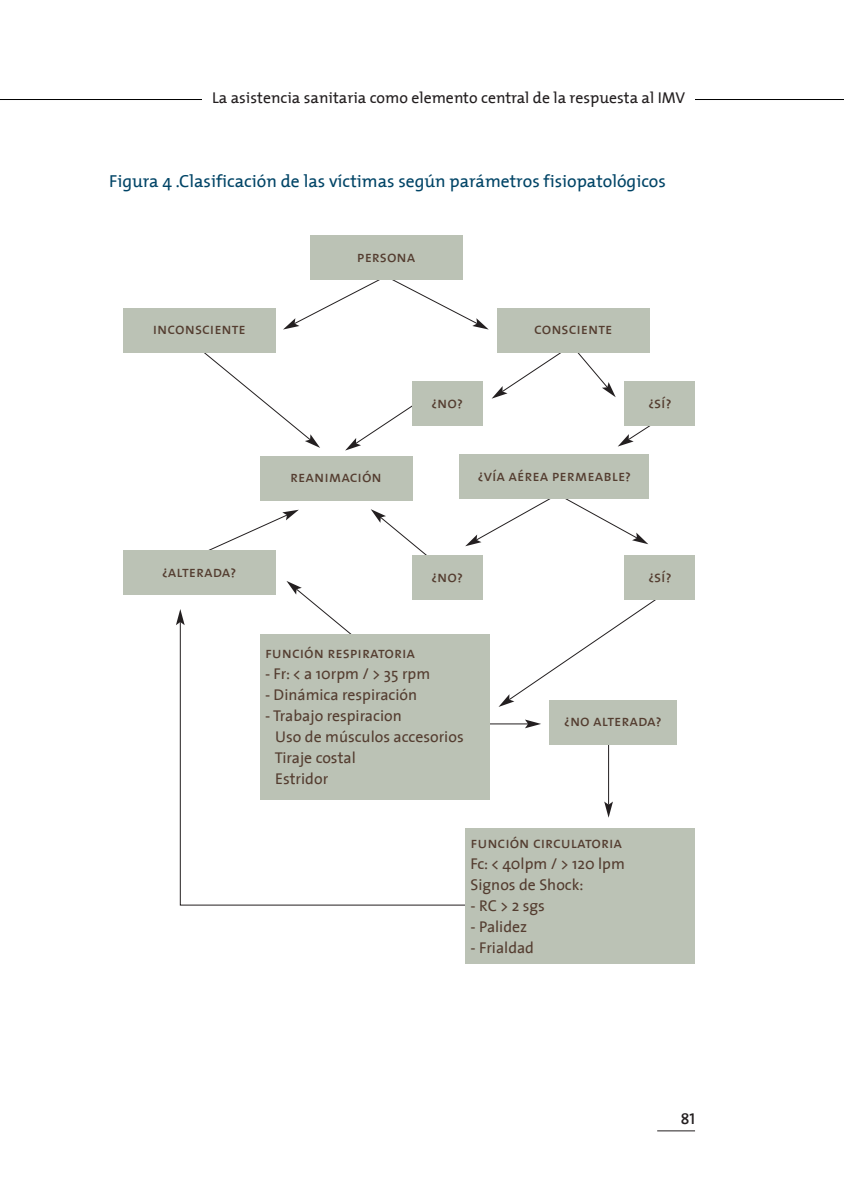
<style>
.page{position:relative;width:844px;height:1191px;background:#fff}
.page>*{position:absolute;margin:0;border:0;box-sizing:border-box;transform-origin:0 0}
.t1{font:17.5px "The Mix";color:#046}
.t2{font:15.75px/21px "The Sans";color:#543d30}
.t3{font:15.75px "The Sans Caps";color:#543d30}
.t4{font:15.75px "The Mix";color:#231f20}
.t5{font:15.75px "The Mix Semi Bold Caps";color:#231f20}
.s1{font-family:"The Sans Caps"}
</style>
<div class="page">
<hr style="left:608px;top:739px;width:1px;height:65px;background:#231f20">
<svg style="left:604px;top:801px;width:8px;height:16px"></svg>
<hr style="left:459px;top:723px;width:69px;height:1px;background:#231f20">
<svg style="left:525px;top:719px;width:16px;height:9px"></svg>
<svg style="left:179px;top:625px;width:325px;height:281px"></svg>
<svg style="left:176px;top:609px;width:9px;height:16px"></svg>
<svg style="left:283px;top:275px;width:205px;height:54px"></svg>
<svg style="left:204px;top:344px;width:116px;height:104px"></svg>
<svg style="left:465px;top:499px;width:183px;height:47px"></svg>
<svg style="left:208px;top:510px;width:91px;height:50px"></svg>
<svg style="left:286px;top:581px;width:162px;height:53px"></svg>
<svg style="left:370px;top:509px;width:57px;height:46px"></svg>
<svg style="left:491px;top:353px;width:124px;height:46px"></svg>
<svg style="left:345px;top:405px;width:67px;height:45px"></svg>
<svg style="left:618px;top:426px;width:33px;height:20px"></svg>
<svg style="left:498px;top:600px;width:158px;height:107px"></svg>
<hr style="left:0;top:99px;width:843px;height:1px;background:#000">
<hr style="left:657px;top:1130px;width:37px;height:1px;background:#231f20">
<div style="left:203px;top:87px;width:491px;height:24px;background:#fff"></div>
<div style="left:310px;top:236px;width:152px;height:44px;background:#bbc2b5"></div>
<div style="left:260px;top:456px;width:152px;height:45px;background:#bbc2b5"></div>
<div style="left:260px;top:634px;width:229px;height:165px;background:#bbc2b5"></div>
<div style="left:465px;top:828px;width:229px;height:136px;background:#bbc2b5"></div>
<div style="left:123px;top:308px;width:152px;height:45px;background:#bbc2b5"></div>
<div style="left:123px;top:550px;width:152px;height:45px;background:#bbc2b5"></div>
<div style="left:497px;top:308px;width:152px;height:45px;background:#bbc2b5"></div>
<div style="left:459px;top:454px;width:190px;height:45px;background:#bbc2b5"></div>
<div style="left:549px;top:699px;width:127px;height:45px;background:#bbc2b5"></div>
<div style="left:412px;top:381px;width:70px;height:45px;background:#bbc2b5"></div>
<div style="left:624px;top:381px;width:70px;height:45px;background:#bbc2b5"></div>
<div style="left:412px;top:555px;width:70px;height:45px;background:#bbc2b5"></div>
<div style="left:624px;top:555px;width:70px;height:45px;background:#bbc2b5"></div>
<p class="t4" style="left:212px;top:91px;width:474px">La asistencia sanitaria como elemento central de la respuesta al IMV</p>
<p class="t1" style="left:109px;top:174px;width:558px">Figura 4 .Clasificación de las víctimas según parámetros fisiopatológicos</p>
<p class="t3" style="left:153px;top:322px;width:94px">inconsciente</p>
<p class="t3" style="left:357px;top:250px;width:60px">persona</p>
<p class="t3" style="left:290px;top:470px;width:93px">reanimación</p>
<p class="t3" style="left:534px;top:322px;width:80px">consciente</p>
<p class="t3" style="left:431px;top:396px;width:33px">¿no?</p>
<p class="t3" style="left:648px;top:396px;width:25px">¿sí?</p>
<p class="t3" style="left:478px;top:469px;width:154px">¿vía aérea permeable?</p>
<p class="t3" style="left:162px;top:565px;width:76px">¿alterada?</p>
<p class="t3" style="left:431px;top:570px;width:33px">¿no?</p>
<p class="t3" style="left:648px;top:570px;width:25px">¿sí?</p>
<p class="t3" style="left:265px;top:646px;width:152px">función respiratoria</p>
<p class="t2" style="left:265px;top:664px;width:167px">- Fr: &lt; a 10rpm / &gt; 35 rpm</p>
<p class="t2" style="left:265px;top:685px;width:154px">- Dinámica respiración</p>
<p class="t2" style="left:274px;top:706px;width:190px;text-indent:-10px">- Trabajo respiracion<br>Uso de músculos accesorios<br>Tiraje costal<br>Estridor</p>
<p class="t3" style="left:564px;top:714px;width:99px">¿no alterada?</p>
<p class="t2" style="left:470px;top:833px;width:156px"><span class="s1">función circulatoria<br></span>Fc: &lt; 40lpm / &gt; 120 lpm<br>Signos de Shock: -RC&gt;2sgs</p>
<p class="t2" style="left:470px;top:917px;width:58px">- Palidez</p>
<p class="t2" style="left:470px;top:938px;width:65px">- Frialdad</p>
<p class="t5" style="left:680px;top:1112px;width:16px">81</p>
</div>
